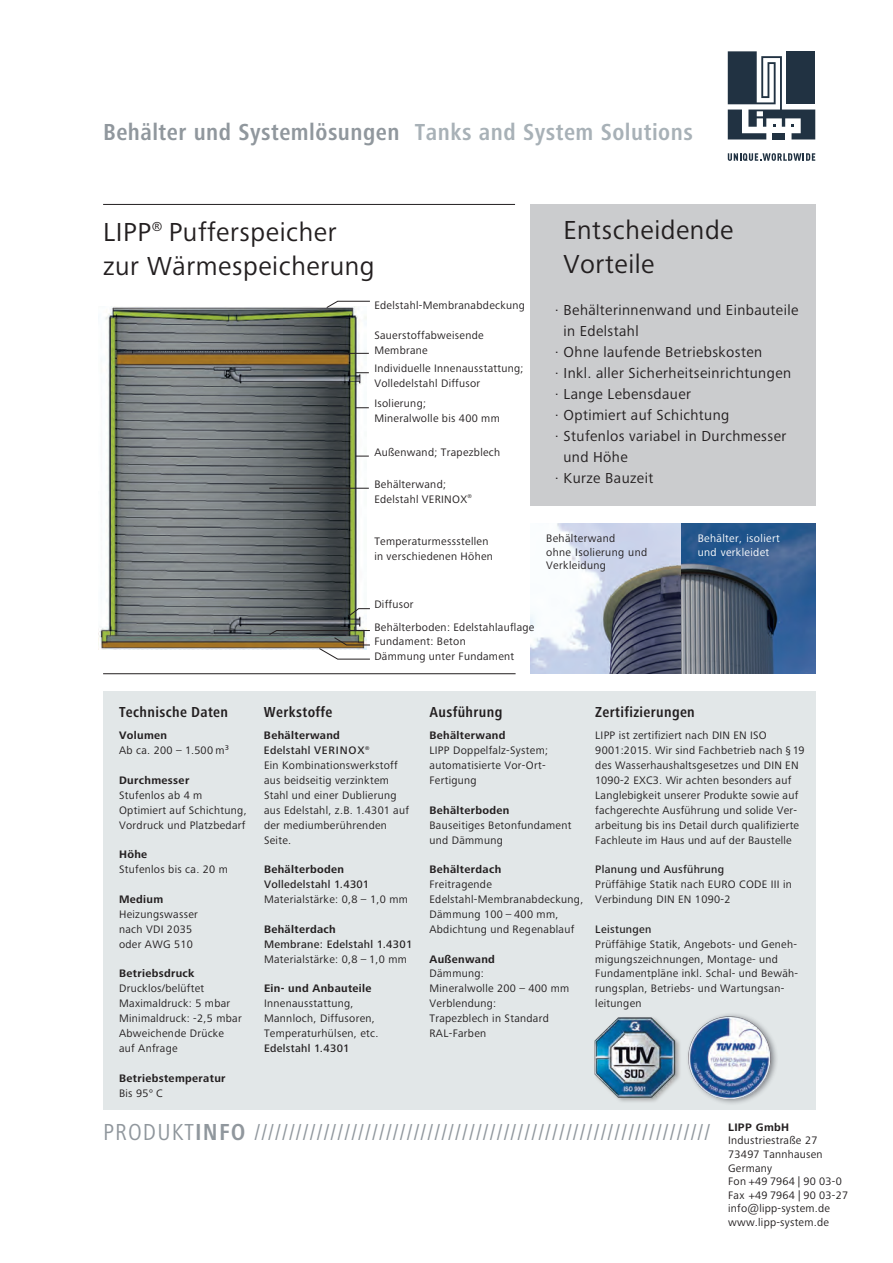
<style>
.page{position:relative;width:893px;height:1263px;background:#fff}
.page>*{position:absolute;margin:0;border:0;box-sizing:border-box;transform-origin:0 0}
.t1{font:27px "Frutiger Next LTW1 G";letter-spacing:.02em;color:#231f20}
.t2{font:condensed 24px "Frutiger Next LTW1 G";letter-spacing:.045em;color:#90979d}
.t3{font:700 condensed 24px "Frutiger Next LTW1 G";letter-spacing:.02em;color:#90979d}
.t4{font:15px "Frutiger Next LTW1 G";letter-spacing:.025em;color:#231f20}
.t5{font:700 condensed 15px "Frutiger Next LTW1 G";letter-spacing:.025em;color:#231f20}
.t6{font:11.25px/14.9px "Frutiger Next LTW1 G";letter-spacing:.025em;color:#231f20}
.t7{font:700 11.25px/14.9px "Frutiger Next LTW1 G";letter-spacing:.03em;color:#231f20}
.t8{font:500 11.25px "Frutiger Next LTW1 G";letter-spacing:.03em;color:#231f20}
.t9{font:11.25px "Frutiger Next LTW1 G";letter-spacing:.03em;color:#fff}
.s1{color:#a8b1b7}
.s2{font-weight:700}
.s3{font-weight:500}
.s4{font-weight:400}
</style>
<div class="page">
<div style="left:103px;top:691px;width:712px;height:419px;background:#e2e7e8"></div>
<svg style="left:728px;top:51px;width:87px;height:88px"></svg>
<svg style="left:728px;top:153px;width:87px;height:8px"></svg>
<hr style="left:103px;top:673px;width:413px;height:1px;background:#231f20">
<hr style="left:103px;top:204px;width:412px;height:1px;background:#231f20">
<img style="left:98px;top:306px;width:268px;height:343px">
<svg style="left:355px;top:407px;width:14px;height:1px"></svg>
<hr style="left:313px;top:353px;width:56px;height:1px;background:#231f20">
<svg style="left:355px;top:372px;width:14px;height:1px"></svg>
<svg style="left:355px;top:456px;width:14px;height:1px"></svg>
<hr style="left:269px;top:488px;width:100px;height:1px;background:#231f20">
<svg style="left:347px;top:608px;width:23px;height:9px"></svg>
<svg style="left:269px;top:630px;width:101px;height:30px"></svg>
<svg style="left:326px;top:301px;width:44px;height:7px"></svg>
<img style="left:594px;top:1017px;width:86px;height:85px">
<img style="left:688px;top:1014px;width:89px;height:90px">
<div style="left:530px;top:204px;width:285px;height:302px;background:#cbccce"></div>
<img style="left:531px;top:523px;width:150px;height:151px">
<img style="left:681px;top:523px;width:134px;height:151px">
<p class="t3" style="left:103px;top:117px;width:591px">Behälter und Systemlösungen <span class="s1">Tanks and System Solutions</span></p>
<p class="t1" style="left:103px;top:221px;width:235px">LIPP<sup>®</sup> Pufferspeicher</p>
<p class="t1" style="left:103px;top:255px;width:273px">zur Wärmespeicherung</p>
<p class="t6" style="left:374px;top:299px;width:152px">Edelstahl-Membranabdeckung</p>
<p class="t6" style="left:374px;top:328px;width:111px">Sauerstoffabweisende</p>
<p class="t6" style="left:374px;top:343px;width:55px">Membrane</p>
<p class="t6" style="left:374px;top:362px;width:151px">Individuelle Innenausstattung;</p>
<p class="t6" style="left:374px;top:377px;width:107px">Volledelstahl Diffusor</p>
<p class="t6" style="left:374px;top:397px;width:127px">Isolierung;<br>Mineralwolle bis 400 mm</p>
<p class="t6" style="left:374px;top:445px;width:127px">Außenwand; Trapezblech</p>
<p class="t6" style="left:374px;top:477px;width:99px">Behälterwand;<br>Edelstahl VERINOX<sup>®</sup></p>
<p class="t6" style="left:374px;top:535px;width:120px">Temperaturmessstellen in verschiedenen Höhen</p>
<p class="t6" style="left:374px;top:598px;width:41px">Diffusor</p>
<p class="t6" style="left:374px;top:635px;width:93px">Fundament: Beton</p>
<p class="t6" style="left:374px;top:649px;width:141px">Dämmung unter Fundament</p>
<p class="t6" style="left:374px;top:620px;width:162px">Behälterboden: Edelstahlauflage</p>
<p class="t1" style="left:563px;top:219px;width:172px">Entscheidende</p>
<p class="t1" style="left:563px;top:253px;width:93px">Vorteile</p>
<p class="t4" style="left:555px;top:304px;width:245px">· Behälterinnenwand und Einbauteile</p>
<p class="t4" style="left:563px;top:325px;width:77px">in Edelstahl</p>
<p class="t4" style="left:555px;top:346px;width:209px">· Ohne laufende Betriebskosten</p>
<p class="t4" style="left:555px;top:367px;width:238px">· Inkl. aller Sicherheitseinrichtungen</p>
<p class="t4" style="left:555px;top:388px;width:138px">· Lange Lebensdauer</p>
<p class="t4" style="left:555px;top:409px;width:176px">· Optimiert auf Schichtung</p>
<p class="t4" style="left:555px;top:430px;width:233px">· Stufenlos variabel in Durchmesser</p>
<p class="t4" style="left:563px;top:451px;width:66px">und Höhe</p>
<p class="t4" style="left:555px;top:472px;width:100px">· Kurze Bauzeit</p>
<p class="t6" style="left:546px;top:533px;width:103px;line-height:13.6px">Behälterwand<br>ohne Isolierung und<br>Verkleidung</p>
<p class="t9" style="left:698px;top:534px;width:84px">Behälter, isoliert</p>
<p class="t9" style="left:698px;top:547px;width:73px">und verkleidet</p>
<p class="t5" style="left:119px;top:703px;width:111px">Technische Daten</p>
<p class="t6" style="left:119px;top:729px;width:112px"><span class="s2">Volumen<br></span>Ab ca. 200 – 1.500 m³</p>
<p class="t7" style="left:119px;top:774px;width:72px">Durchmesser</p>
<p class="t6" style="left:119px;top:789px;width:85px">Stufenlos ab 4 m</p>
<p class="t6" style="left:119px;top:803px;width:129px">Optimiert auf Schichtung,<br>Vordruck und Platzbedarf</p>
<p class="t7" style="left:119px;top:848px;width:30px">Höhe</p>
<p class="t6" style="left:119px;top:863px;width:110px">Stufenlos bis ca. 20 m</p>
<p class="t7" style="left:119px;top:893px;width:46px">Medium</p>
<p class="t6" style="left:119px;top:908px;width:80px">Heizungswasser nach VDI 2035 oder AWG 510</p>
<p class="t7" style="left:119px;top:967px;width:77px">Betriebsdruck</p>
<p class="t6" style="left:119px;top:982px;width:87px">Drucklos/belüftet</p>
<p class="t6" style="left:119px;top:997px;width:113px">Maximaldruck: 5 mbar</p>
<p class="t6" style="left:119px;top:1012px;width:124px">Minimaldruck: -2,5 mbar</p>
<p class="t6" style="left:119px;top:1027px;width:107px">Abweichende Drücke</p>
<p class="t6" style="left:119px;top:1042px;width:60px">auf Anfrage</p>
<p class="t7" style="left:119px;top:1071px;width:108px">Betriebstemperatur</p>
<p class="t6" style="left:119px;top:1086px;width:45px">Bis 95° C</p>
<p class="t5" style="left:264px;top:703px;width:70px">Werkstoffe</p>
<p class="t7" style="left:264px;top:729px;width:77px">Behälterwand</p>
<p class="t8" style="left:264px;top:746px;width:107px">Edelstahl VERINOX<sup>®</sup></p>
<p class="t6" style="left:264px;top:759px;width:147px">Ein Kom bi nationswerkstoff aus beidseitig verzinktem<br>Stahl und einer Dublierung aus Edelstahl, z.B. 1.4301 auf der medium berührenden<br>Seite.</p>
<p class="t7" style="left:264px;top:863px;width:82px">Behälterboden</p>
<p class="t8" style="left:264px;top:880px;width:107px">Volledelstahl 1.4301</p>
<p class="t6" style="left:264px;top:893px;width:145px">Materialstärke: 0,8 – 1,0 mm</p>
<p class="t7" style="left:264px;top:923px;width:73px">Behälterdach</p>
<p class="t8" style="left:264px;top:940px;width:150px">Membrane: Edelstahl 1.4301</p>
<p class="t6" style="left:264px;top:952px;width:144px">Materialstärke: 0,8 – 1,0 mm</p>
<p class="t7" style="left:264px;top:982px;width:109px">Ein- und Anbauteile</p>
<p class="t6" style="left:264px;top:997px;width:116px">Innenausstattung,<br>Mannloch, Diffusoren,<br>Temperaturhülsen, etc.<br><span class="s3">Edelstahl 1.4301</span></p>
<p class="t5" style="left:429px;top:703px;width:74px">Ausführung</p>
<p class="t7" style="left:429px;top:729px;width:77px">Behälterwand</p>
<p class="t6" style="left:429px;top:744px;width:120px">LIPP Doppelfalz-System;</p>
<p class="t6" style="left:429px;top:759px;width:118px">automatisierte Vor-Ort-<br>Fertigung</p>
<p class="t7" style="left:429px;top:803px;width:82px">Behälterboden</p>
<p class="t6" style="left:429px;top:818px;width:144px">Bauseitiges Betonfundament und Dämmung</p>
<p class="t7" style="left:429px;top:863px;width:73px">Behälterdach<br><span class="s4">Freitragende</span></p>
<p class="t6" style="left:429px;top:893px;width:155px">Edelstahl-Membran abdeckung,<br>Dämmung 100 – 400 mm,<br>Abdichtung und Regenablauf</p>
<p class="t7" style="left:429px;top:952px;width:67px">Außenwand</p>
<p class="t6" style="left:429px;top:967px;width:56px">Dämmung:</p>
<p class="t6" style="left:429px;top:982px;width:141px">Mineralwolle 200 – 400 mm</p>
<p class="t6" style="left:429px;top:997px;width:68px">Verblendung:</p>
<p class="t6" style="left:429px;top:1012px;width:121px">Trapezblech in Standard<br>RAL-Farben</p>
<p class="t5" style="left:595px;top:703px;width:101px">Zertifizierungen</p>
<p class="t6" style="left:595px;top:729px;width:211px">LIPP ist zertifiziert nach DIN EN ISO 9001:2015. Wir sind Fachbetrieb nach §19 des Was ser haushaltsgesetzes und DIN EN 1090-2 EXC3. Wir achten besonders auf Lang lebigkeit unserer Produkte sowie auf fach gerechte Ausführung und solide Ver - arbeitung bis ins Detail durch qualifizierte Fachleute im Haus und auf der Baustelle</p>
<p class="t8" style="left:595px;top:865px;width:130px">Planung und Ausführung</p>
<p class="t6" style="left:595px;top:878px;width:198px">Prüffähige Statik nach EURO CODE III in<br>Verbindung DIN EN 1090-2</p>
<p class="t8" style="left:595px;top:925px;width:58px">Leistungen</p>
<p class="t6" style="left:595px;top:937px;width:204px">Prüffähige Statik, Angebots- und Geneh - mi gungszeichnungen, Montage- und Fundamentpläne inkl. Schal- und Be wäh - rungsplan, Betriebs- und Wartungs an - leitungen</p>
<p class="t2" style="left:103px;top:1118px;width:609px">PRODUKT<span class="s2">INFO</span> //////////////////////////////////////////////////////////////////</p>
<p class="t7" style="left:728px;top:1120px;width:62px">LIPP GmbH</p>
<p class="t6" style="left:728px;top:1134px;width:91px">Industriestraße 27</p>
<p class="t6" style="left:728px;top:1148px;width:96px">73497 Tannhausen</p>
<p class="t6" style="left:728px;top:1161px;width:45px">Germany</p>
<p class="t6" style="left:728px;top:1175px;width:115px">Fon +49 7964 | 90 03-0</p>
<p class="t6" style="left:728px;top:1188px;width:121px">Fax +49 7964 | 90 03-27</p>
<p class="t6" style="left:728px;top:1202px;width:103px">info@lipp-system.de</p>
<p class="t6" style="left:728px;top:1216px;width:102px">www.lipp-system.de</p>
</div>
